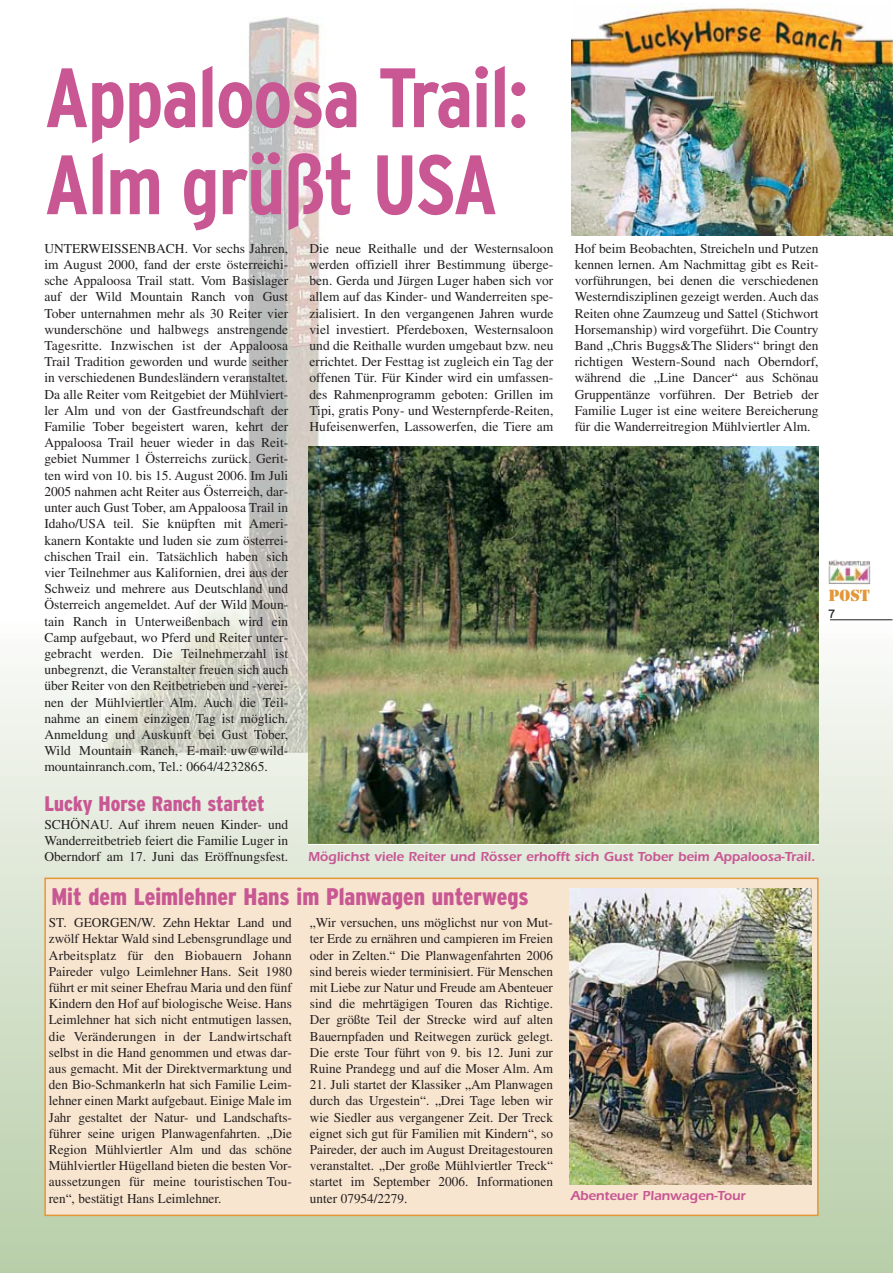
<style>
.page{position:relative;width:893px;height:1273px;background:#fff}
.page>*{position:absolute;margin:0;border:0;box-sizing:border-box;transform-origin:0 0}
.t1{font:700 condensed 84px/87px "Interstate";letter-spacing:-.02em;color:#c85793}
.t2{font:900 condensed 24px "Interstate";color:#c85793}
.t3{font:900 condensed 21px "Interstate";color:#c85793}
.t4{font:15.15px "Stencil";color:#e29738}
.t5{font:13.5px/16.2px "Times";color:#231f20;text-align:justify}
.t6{font:600 13.5px "Itc Eras";letter-spacing:-.005em;color:#c85793}
.t7{font:12px "Interstate";color:#231f20}
</style>
<div class="page">
<img style="left:0;top:3px;width:893px;height:1270px">
<h1 class="t1" style="left:44px;top:61px;width:486px">Appaloosa Trail:<br>Alm grüßt USA</h1>
<p class="t5" style="left:44px;top:241px;width:245px">UNTERWEISSENBACH. Vor sechs Jahren, im August 2000, fand der erste österreichi&shy;sche Appaloosa Trail statt. Vom Basislager auf der Wild Mountain Ranch von Gust Tober unternahmen mehr als 30 Reiter vier wunderschöne und halbwegs anstrengende Tagesritte. Inzwischen ist der Appaloosa Trail Tradition geworden und wurde seither in verschiedenen Bundesländern veranstaltet.<br>Da alle Reiter vom Reitgebiet der Mühlviert&shy;ler Alm und von der Gastfreundschaft der Familie Tober begeistert waren, kehrt der Appaloosa Trail heuer wieder in das Reit&shy;gebiet Nummer 1 Österreichs zurück. Gerit&shy;ten wird von 10. bis 15. August 2006. Im Juli 2005 nahmen acht Reiter aus Österreich, dar&shy;unter auch Gust Tober, am Appaloosa Trail in Idaho/USA teil. Sie knüpften mit Ameri&shy;kanern Kontakte und luden sie zum österrei&shy;chischen Trail ein. Tatsächlich haben sich vier Teilnehmer aus Kalifornien, drei aus der Schweiz und mehrere aus Deutschland und Österreich angemeldet. Auf der Wild Moun&shy;tain Ranch in Unterweißenbach wird ein Camp aufgebaut, wo Pferd und Reiter unter&shy;gebracht werden. Die Teilnehmerzahl ist unbegrenzt, die Veranstalter freuen sich auch über Reiter von den Reitbetrieben und -verei&shy;nen der Mühlviertler Alm. Auch die Teil&shy;nahme an einem einzigen Tag ist möglich.<br>Anmeldung und Auskunft bei Gust Tober, Wild Mountain Ranch, E-mail: uw@wild&shy;mountainranch.com, Tel.: 0664/4232865.</p>
<h3 class="t3" style="left:44px;top:796px;width:222px">Lucky Horse Ranch startet</h3>
<p class="t5" style="left:44px;top:817px;width:245px">SCHÖNAU. Auf ihrem neuen Kinder- und Wanderreitbetrieb feiert die Familie Luger in Oberndorf am 17. Juni das Eröffnungsfest.</p>
<p class="t5" style="left:309px;top:241px;width:245px">Die neue Reithalle und der Westernsaloon werden offiziell ihrer Bestimmung überge&shy;ben. Gerda und Jürgen Luger haben sich vor allem auf das Kinder- und Wanderreiten spe&shy;zialisiert. In den vergangenen Jahren wurde viel investiert. Pferdeboxen, Westernsaloon und die Reithalle wurden umgebaut bzw. neu errichtet. Der Festtag ist zugleich ein Tag der offenen Tür. Für Kinder wird ein umfassen&shy;des Rahmenprogramm geboten: Grillen im Tipi, gratis Pony- und Westernpferde-Reiten, Hufeisenwerfen, Lassowerfen, die Tiere am</p>
<p class="t5" style="left:574px;top:241px;width:245px">Hof beim Beobachten, Streicheln und Putzen kennen lernen. Am Nachmittag gibt es Reit&shy;vorführungen, bei denen die verschiedenen Westerndisziplinen gezeigt werden. Auch das Reiten ohne Zaumzeug und Sattel (Stichwort Horsemanship) wird vorgeführt. Die Country Band „Chris Buggs&amp;The Sliders“ bringt den richtigen Western-Sound nach Oberndorf, während die „Line Dancer“ aus Schönau Gruppentänze vorführen. Der Betrieb der Familie Luger ist eine weitere Bereicherung für die Wanderreitregion Mühlviertler Alm.</p>
<p class="t6" style="left:308px;top:852px;width:508px">Möglichst viele Reiter und Rösser erhofft sich Gust Tober beim Appaloosa-Trail.</p>
<h2 class="t2" style="left:51px;top:887px;width:479px">Mit dem Leimlehner Hans im Planwagen unterwegs</h2>
<p class="t5" style="left:49px;top:915px;width:244px">ST. GEORGEN/W. Zehn Hektar Land und zwölf Hektar Wald sind Lebensgrundlage und Arbeitsplatz für den Biobauern Johann Paireder vulgo Leimlehner Hans. Seit 1980 führt er mit seiner Ehefrau Maria und den fünf Kindern den Hof auf biologische Weise. Hans Leimlehner hat sich nicht entmutigen lassen, die Veränderungen in der Landwirtschaft selbst in die Hand genommen und etwas dar&shy;aus gemacht. Mit der Direktvermarktung und den Bio-Schmankerln hat sich Familie Leim&shy;lehner einen Markt aufgebaut. Einige Male im Jahr gestaltet der Natur- und Landschafts&shy;führer seine urigen Planwagenfahrten. „Die Region Mühlviertler Alm und das schöne Mühlviertler Hügelland bieten die besten Vor&shy;aussetzungen für meine touristischen Tou&shy;ren“, bestätigt Hans Leimlehner.</p>
<p class="t5" style="left:310px;top:915px;width:244px">„Wir versuchen, uns möglichst nur von Mut&shy;ter Erde zu ernähren und campieren im Freien oder in Zelten.“ Die Planwagenfahrten 2006 sind bereis wieder terminisiert. Für Menschen mit Liebe zur Natur und Freude am Abenteuer sind die mehrtägigen Touren das Richtige.<br>Der größte Teil der Strecke wird auf alten Bauernpfaden und Reitwegen zurück gelegt.<br>Die erste Tour führt von 9. bis 12. Juni zur Ruine Prandegg und auf die Moser Alm. Am</p>
<p class="t5" style="left:310px;top:1077px;width:244px">21. Juli startet der Klassiker „Am Planwagen durch das Urgestein“. „Drei Tage leben wir wie Siedler aus vergangener Zeit. Der Treck eignet sich gut für Familien mit Kindern“, so Paireder, der auch im August Dreitagestouren veranstaltet. „Der große Mühlviertler Treck“ startet im September 2006. Informationen unter 07954/2279.</p>
<p class="t6" style="left:570px;top:1190px;width:176px">Abenteuer Planwagen-Tour</p>
<p class="t4" style="left:828px;top:587px;width:43px">POST</p>
<p class="t7" style="left:828px;top:609px;width:9px">7</p>
</div>
